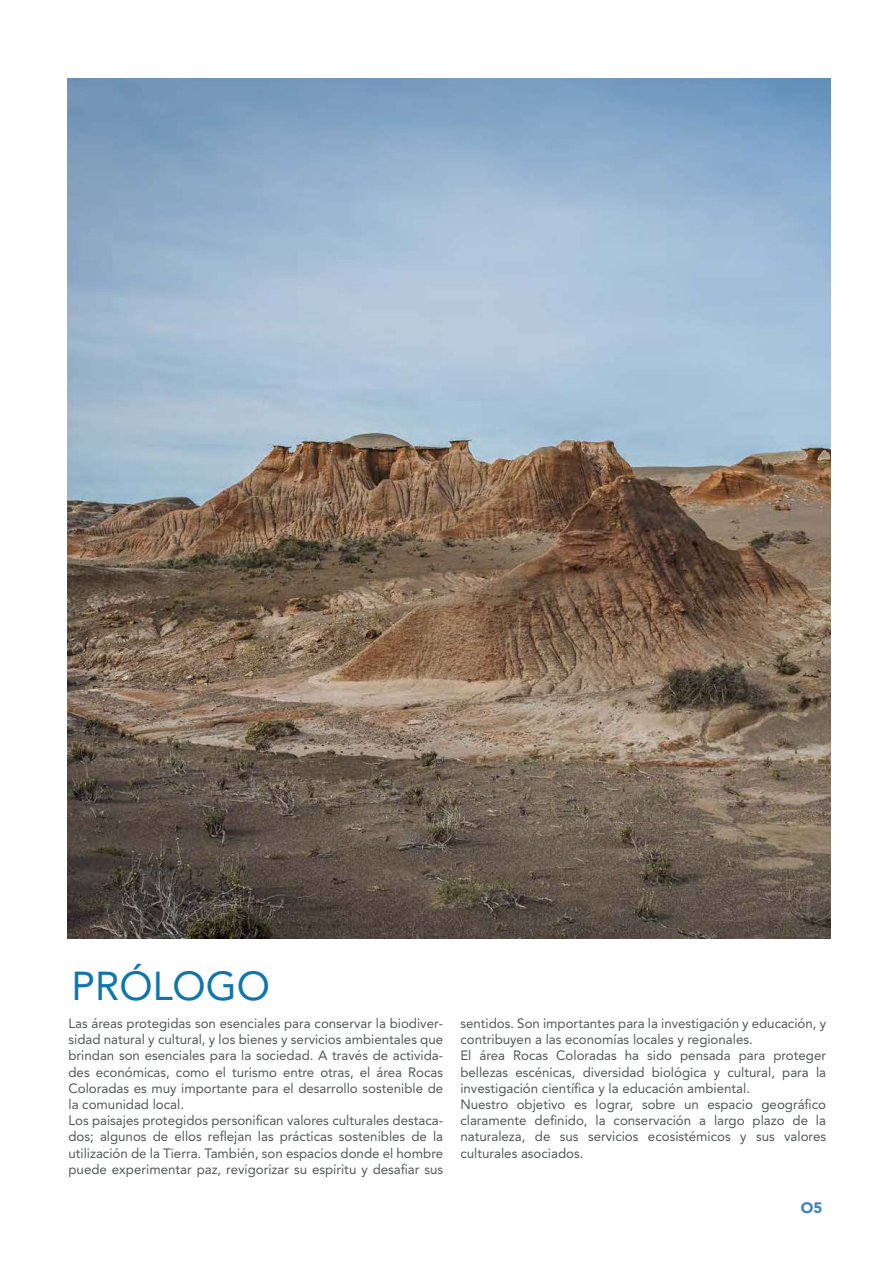
<style>
.page{position:relative;width:893px;height:1263px;background:#fff}
.page>*{position:absolute;margin:0;border:0;box-sizing:border-box;transform-origin:0 0}
.t1{font:40.05px "Avenir LT Std";color:#0e76ac}
.t2{font:900 15px "Avenir LT Std";color:#4180bd}
.t3{font:13.5px/16.2px "Avenir LT Std";color:#545758}
</style>
<div class="page">
<img style="left:67px;top:78px;width:763px;height:860px">
<h1 class="t1" style="left:71px;top:963px;width:200px">PRÓLOGO</h1>
<p class="t3" style="left:68px;top:1015px;width:376px">Las áreas protegidas son esenciales para conservar la biodiver&shy;sidad natural y cultural, y los bienes y servicios ambientales que brindan son esenciales para la sociedad. A través de activida&shy;des económicas, como el turismo entre otras, el área Rocas Coloradas es muy importante para el desarrollo sostenible de la comunidad local.<br>Los paisajes protegidos personifican valores culturales destaca&shy;dos; algunos de ellos reflejan las prácticas sostenibles de la utilización de la Tierra. También, son espacios donde el hombre puede experimentar paz, revigorizar su espíritu y desafiar sus</p>
<p class="t3" style="left:460px;top:1015px;width:367px">sentidos. Son importantes para la investigación y educación, y contribuyen a las economías locales y regionales.<br>El área Rocas Coloradas ha sido pensada para proteger bellezas escénicas, diversidad biológica y cultural, para la investigación científica y la educación ambiental.<br>Nuestro objetivo es lograr, sobre un espacio geográfico claramente definido, la conservación a largo plazo de la naturaleza, de sus servicios ecosistémicos y sus valores culturales asociados.</p>
<p class="t2" style="left:801px;top:1199px;width:23px">O5</p>
</div>
